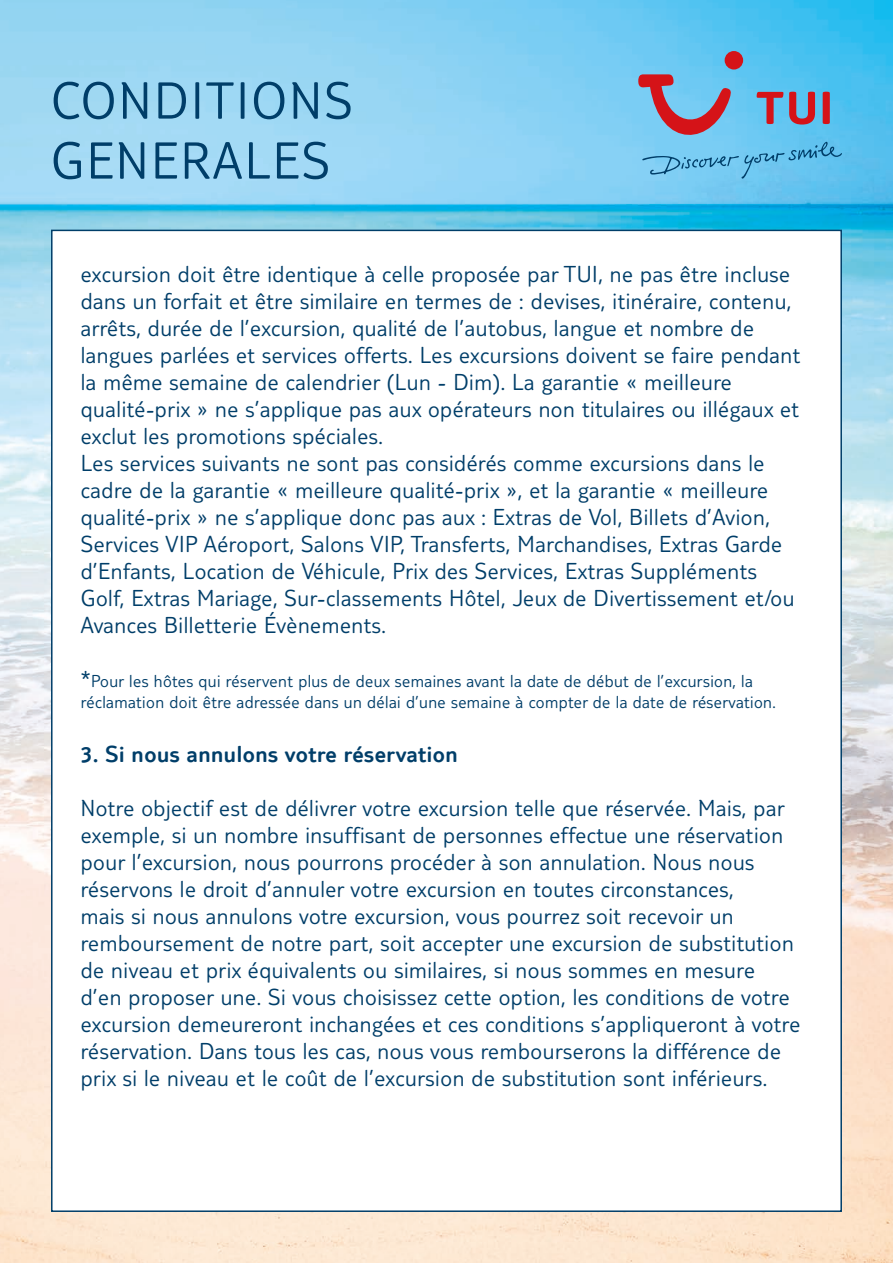
<style>
.page{position:relative;width:893px;height:1263px;background:#fff}
.page>*{position:absolute;margin:0;border:0;box-sizing:border-box;transform-origin:0 0}
.t1{font:300 54px/60px "TUI Type";letter-spacing:.045em;color:#003e69}
.t2{font:300 24px/27px "TUI Type";letter-spacing:.025em;color:#003e69}
.t3{font:300 24px "TUI Type";letter-spacing:.025em;color:#003e69}
.t4{font:300 18px/21px "TUI Type";letter-spacing:.025em;color:#003e69}
.s1{font-size:24px}
</style>
<div class="page">
<img style="left:0;top:0;width:893px;height:1263px">
<div style="left:725px;top:51px;width:18px;height:19px;background:#d51318;border-radius:50%"></div>
<svg style="left:638px;top:74px;width:204px;height:105px;background:#76abcf"></svg>
<div style="left:51px;top:230px;width:791px;height:982px;background:#fff;border:2px solid #003e69"></div>
<h1 class="t1" style="left:51px;top:70px;width:303px">CONDITIONS<br>GENERALES</h1>
<p class="t2" style="left:81px;top:260px;width:721px">excursion doit être identique à celle proposée par TUI, ne pas être incluse dans un forfait et être similaire en termes de : devises, itinéraire, contenu, arrêts, durée de l’excursion, qualité de l’autobus, langue et nombre de langues parlées et services offerts. Les excursions doivent se faire pendant la même semaine de calendrier (Lun - Dim). La garantie « meilleure qualité-prix » ne s’applique pas aux opérateurs non titulaires ou illégaux et exclut les promotions spéciales.<br>Les services suivants ne sont pas considérés comme excursions dans le cadre de la garantie « meilleure qualité-prix », et la garantie « meilleure qualité-prix » ne s’applique donc pas aux : Extras de Vol, Billets d’Avion, Services VIP Aéroport, Salons VIP, Transferts, Marchandises, Extras Garde d’Enfants, Location de Véhicule, Prix des Services, Extras Suppléments Golf, Extras Mariage, Sur-classements Hôtel, Jeux de Divertissement et/ou Avances Billetterie Évènements.</p>
<p class="t4" style="left:81px;top:670px;width:696px"><span class="s1">*</span>Pour les hôtes qui réservent plus de deux semaines avant la date de début de l’excursion, la réclamation doit être adressée dans un délai d’une semaine à compter de la date de réservation.</p>
<p class="t3" style="left:81px;top:740px;width:378px">3. Si nous annulons votre réservation</p>
<p class="t2" style="left:81px;top:794px;width:721px">Notre objectif est de délivrer votre excursion telle que réservée. Mais, par exemple, si un nombre insuffisant de personnes effectue une réservation pour l’excursion, nous pourrons procéder à son annulation. Nous nous réservons le droit d’annuler votre excursion en toutes circonstances,<br>mais si nous annulons votre excursion, vous pourrez soit recevoir un remboursement de notre part, soit accepter une excursion de substitution de niveau et prix équivalents ou similaires, si nous sommes en mesure d’en proposer une. Si vous choisissez cette option, les conditions de votre excursion demeureront inchangées et ces conditions s’appliqueront à votre réservation. Dans tous les cas, nous vous rembourserons la différence de prix si le niveau et le coût de l’excursion de substitution sont inférieurs.</p>
</div>
